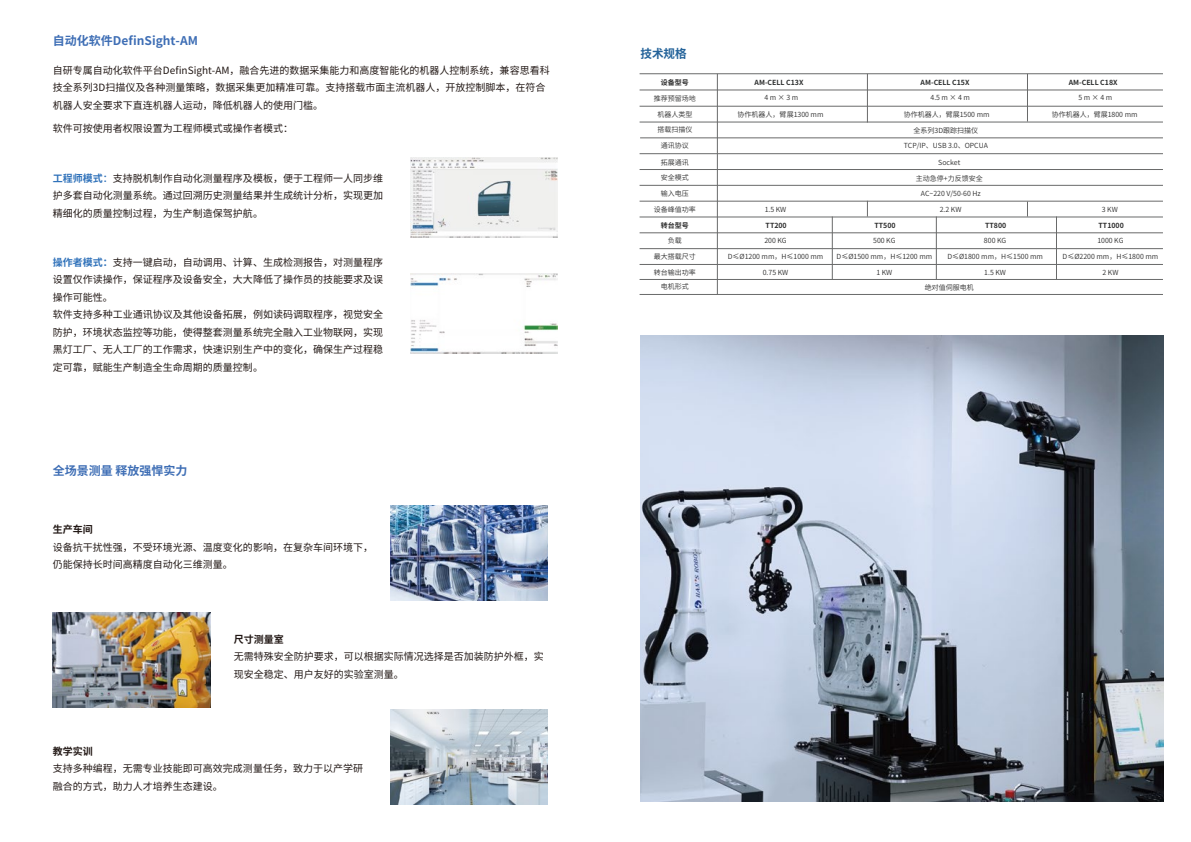
<style>
.page{position:relative;width:1191px;height:842px;background:#fff}
.page>*{position:absolute;margin:0;border:0;box-sizing:border-box;transform-origin:0 0}
.t1{font:700 12px "Source Han Sans CN";color:#3e6eb5}
.t2{font:700 12px "Source Han Sans CN";color:#24639a;scale:.96 1}
.t3{font:10px/17.5px "Source Han Sans CN";color:#221815}
.t4{font:700 10px "Source Han Sans CN";color:#221815}
.t5{font:7px/15.4px "Source Han Sans CN";color:#2c2c2c}
.t6{font:700 7px "Source Han Sans CN";color:#2b2d2d}
.t7{font:700 7px "Source Han Sans CN";color:#2c2c2c}
.s1{font-weight:700;color:#3072ba}
.s2{font-weight:500;color:#3072ba}
</style>
<div class="page">
<hr style="left:717px;top:74px;width:1px;height:221px;background:#696a6a">
<hr style="left:867px;top:74px;width:1px;height:49px;background:#696a6a">
<svg style="left:867px;top:202px;width:1px;height:15px"></svg>
<hr style="left:832px;top:217px;width:1px;height:63px;background:#696a6a">
<hr style="left:936px;top:217px;width:1px;height:63px;background:#696a6a">
<hr style="left:1027px;top:74px;width:1px;height:48px;background:#696a6a">
<svg style="left:1027px;top:202px;width:1px;height:15px"></svg>
<hr style="left:1056px;top:217px;width:1px;height:63px;background:#696a6a">
<hr style="left:639px;top:106px;width:524px;height:1px;background:#696a6a">
<hr style="left:639px;top:122px;width:524px;height:1px;background:#696a6a">
<hr style="left:640px;top:138px;width:523px;height:1px;background:#696a6a">
<hr style="left:639px;top:154px;width:524px;height:1px;background:#696a6a">
<hr style="left:639px;top:169px;width:524px;height:1px;background:#696a6a">
<hr style="left:639px;top:185px;width:524px;height:1px;background:#696a6a">
<hr style="left:639px;top:201px;width:524px;height:1px;background:#696a6a">
<hr style="left:639px;top:217px;width:524px;height:1px;background:#696a6a">
<hr style="left:639px;top:233px;width:524px;height:1px;background:#696a6a">
<hr style="left:639px;top:248px;width:524px;height:1px;background:#696a6a">
<hr style="left:639px;top:264px;width:524px;height:1px;background:#696a6a">
<hr style="left:639px;top:279px;width:524px;height:1px;background:#696a6a">
<hr style="left:639px;top:294px;width:524px;height:1px;background:#696a6a">
<hr style="left:639px;top:90px;width:524px;height:1px;background:#696a6a">
<hr style="left:639px;top:74px;width:524px;height:1px;background:#696a6a">
<img style="left:53px;top:612px;width:157px;height:95px">
<img style="left:390px;top:506px;width:158px;height:95px">
<img style="left:390px;top:710px;width:158px;height:95px">
<img style="left:410px;top:274px;width:147px;height:79px">
<img style="left:410px;top:158px;width:147px;height:79px">
<img style="left:640px;top:336px;width:523px;height:466px">
<p class="t1" style="left:53px;top:34px;width:146px">自动化软件DefinSight-AM</p>
<p class="t3" style="left:53px;top:61px;width:498px">自研专属自动化软件平台DefinSight-AM，融合先进的数据采集能力和高度智能化的机器人控制系统，兼容思看科技全系列3D扫描仪及各种测量策略，数据采集更加精准可靠。支持搭载市面主流机器人，开放控制脚本，在符合机器人安全要求下直连机器人运动，降低机器人的使用门槛。</p>
<p class="t3" style="left:53px;top:120px;width:242px">软件可按使用者权限设置为工程师模式或操作者模式：</p>
<p class="t3" style="left:53px;top:169px;width:332px;text-align:justify"><span class="s1">工程师模式</span><span class="s2">：</span>支持脱机制作自动化测量程序及模板，便于工程师一人同步维护多套自动化测量系统。通过回溯历史测量结果并生成统计分析，实现更加精细化的质量控制过程，为生产制造保驾护航。</p>
<p class="t3" style="left:53px;top:253px;width:332px"><span class="s1">操作者模式：</span>支持一键启动，自动调用、计算、生成检测报告，对测量程序设置仅作读操作，保证程序及设备安全，大大降低了操作员的技能要求及误操作可能性。<br>软件支持多种工业通讯协议及其他设备拓展，例如读码调取程序，视觉安全防护，环境状态监控等功能，使得整套测量系统完全融入工业物联网，实现黑灯工厂、无人工厂的工作需求，快速识别生产中的变化，确保生产过程稳定可靠，赋能生产制造全生命周期的质量控制。</p>
<p class="t1" style="left:53px;top:464px;width:136px">全场景测量 释放强悍实力</p>
<p class="t4" style="left:53px;top:524px;width:41px">生产车间</p>
<p class="t3" style="left:53px;top:539px;width:321px">设备抗干扰性强，不受环境光源、温度变化的影响，在复杂车间环境下，仍能保持长时间高精度自动化三维测量。</p>
<p class="t4" style="left:234px;top:633px;width:51px">尺寸测量室</p>
<p class="t3" style="left:234px;top:648px;width:312px">无需特殊安全防护要求，可以根据实际情况选择是否加装防护外框，实现安全稳定、用户友好的实验室测量。</p>
<p class="t4" style="left:53px;top:745px;width:41px">教学实训</p>
<p class="t3" style="left:53px;top:760px;width:312px">支持多种编程，无需专业技能即可高效完成测量任务，致力于以产学研融合的方式，助力人才培养生态建设。</p>
<p class="t2" style="left:640px;top:47px;width:50px">技术规格</p>
<p class="t7" style="left:661px;top:79px;width:29px">设备型号</p>
<p class="t6" style="left:754px;top:79px;width:50px">AM-CELL C13X</p>
<p class="t5" style="left:654px;top:91px;width:43px">推荐预留场地</p>
<p class="t5" style="left:764px;top:90px;width:35px">4 m × 3 m</p>
<p class="t5" style="left:657px;top:106px;width:36px">机器人类型</p>
<p class="t5" style="left:737px;top:107px;width:87px">协作机器人，臂展1300 mm</p>
<p class="t6" style="left:920px;top:79px;width:50px">AM-CELL C15X</p>
<p class="t5" style="left:930px;top:90px;width:41px">4.5 m × 4 m</p>
<p class="t5" style="left:903px;top:107px;width:87px">协作机器人，臂展1500 mm</p>
<p class="t5" style="left:657px;top:122px;width:36px">搭载扫描仪</p>
<p class="t5" style="left:661px;top:138px;width:29px">通讯协议</p>
<p class="t5" style="left:661px;top:155px;width:29px">拓展通讯安全模式</p>
<p class="t5" style="left:938px;top:155px;width:24px">Socket</p>
<p class="t5" style="left:913px;top:123px;width:66px">全系列3D跟踪扫描仪</p>
<p class="t5" style="left:903px;top:138px;width:86px">TCP/IP、USB 3.0、OPCUA</p>
<p class="t5" style="left:916px;top:170px;width:68px">主动急停+力反馈安全</p>
<p class="t5" style="left:661px;top:186px;width:29px">输入电压</p>
<p class="t5" style="left:921px;top:186px;width:61px">AC~220 V/50-60 Hz</p>
<p class="t5" style="left:654px;top:201px;width:43px">设备峰值功率</p>
<p class="t7" style="left:661px;top:221px;width:29px">转台型号</p>
<p class="t5" style="left:668px;top:233px;width:15px">负载</p>
<p class="t5" style="left:764px;top:201px;width:23px">1.5 KW</p>
<p class="t7" style="left:765px;top:222px;width:23px">TT200</p>
<p class="t5" style="left:764px;top:233px;width:24px">200 KG</p>
<p class="t7" style="left:874px;top:222px;width:23px">TT500</p>
<p class="t5" style="left:873px;top:233px;width:24px">500 KG</p>
<p class="t5" style="left:939px;top:201px;width:23px">2.2 KW</p>
<p class="t7" style="left:985px;top:222px;width:23px">TT800</p>
<p class="t5" style="left:984px;top:233px;width:24px">800 KG</p>
<p class="t5" style="left:654px;top:249px;width:43px">最大搭载尺寸</p>
<p class="t5" style="left:654px;top:266px;width:43px;line-height:14px;text-align:center">转台输出功率电机形式</p>
<p class="t5" style="left:727px;top:249px;width:97px">D≤Ø1200 mm，H≤1000 mm</p>
<p class="t5" style="left:762px;top:265px;width:27px">0.75 KW</p>
<p class="t5" style="left:836px;top:249px;width:97px">D≤Ø1500 mm，H≤1200 mm</p>
<p class="t5" style="left:876px;top:265px;width:17px">1 KW</p>
<p class="t5" style="left:947px;top:249px;width:97px">D≤Ø1800 mm，H≤1500 mm</p>
<p class="t5" style="left:984px;top:265px;width:23px">1.5 KW</p>
<p class="t5" style="left:924px;top:280px;width:50px">绝对值伺服电机</p>
<p class="t6" style="left:1068px;top:79px;width:50px">AM-CELL C18X</p>
<p class="t5" style="left:1078px;top:90px;width:35px">5 m × 4 m</p>
<p class="t5" style="left:1051px;top:107px;width:87px">协作机器人，臂展1800 mm</p>
<p class="t5" style="left:1101px;top:201px;width:17px">3 KW</p>
<p class="t7" style="left:1098px;top:222px;width:27px">TT1000</p>
<p class="t5" style="left:1097px;top:233px;width:28px">1000 KG</p>
<p class="t5" style="left:1062px;top:249px;width:97px">D≤Ø2200 mm，H≤1800 mm</p>
<p class="t5" style="left:1102px;top:265px;width:17px">2 KW</p>
</div>
